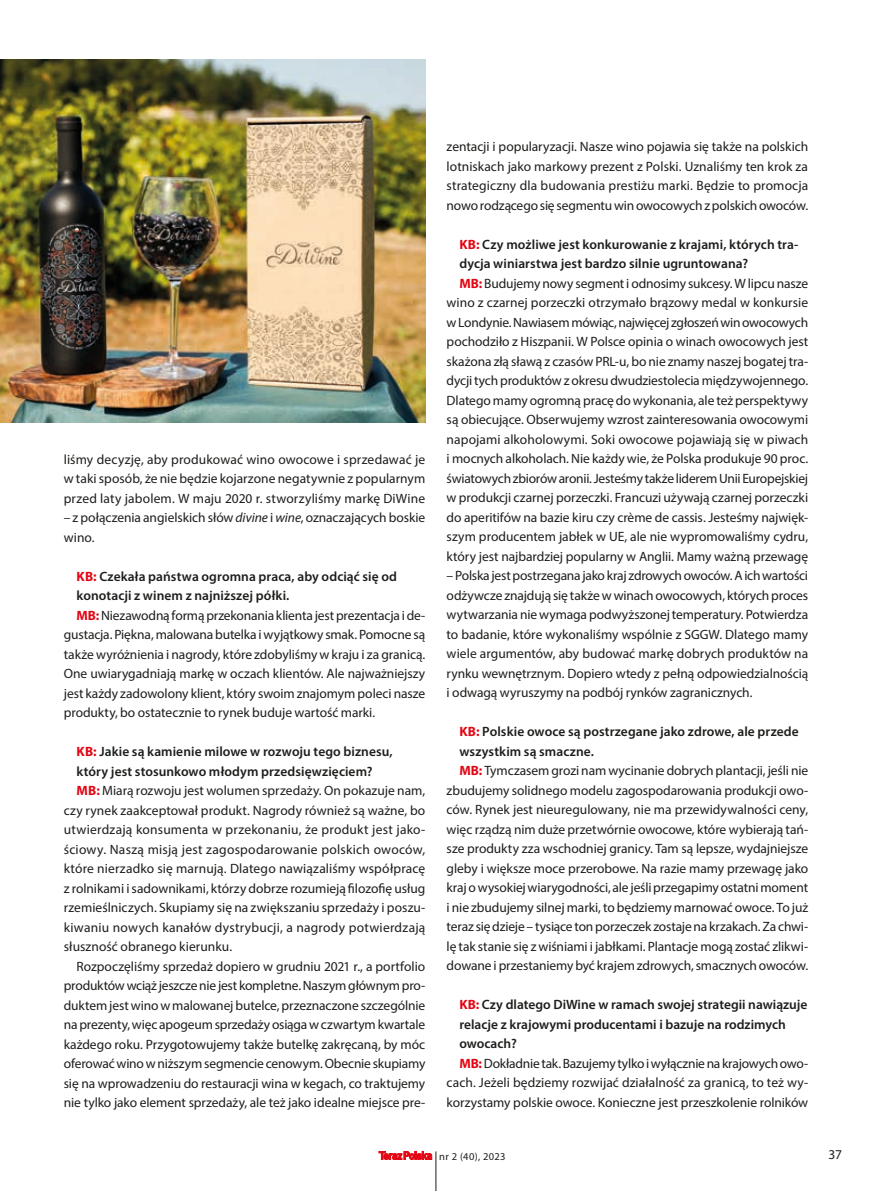
<style>
.page{position:relative;width:872px;height:1191px;background:#fff}
.page>*{position:absolute;margin:0;border:0;box-sizing:border-box;transform-origin:0 0}
.t1{font:13.5px/19.5px "Myriad Pro";letter-spacing:-.005em;color:#1d1d1b;text-align:justify}
.t2{font:600 13.5px "Myriad Pro";letter-spacing:.005em;color:#1d1d1b}
.t3{font:13.5px "Myriad Pro";letter-spacing:.015em;color:#1d1d1b}
.t4{font:10.5px "Myriad Pro";letter-spacing:.04em;color:#1d1d1b}
.s1{font-style:italic}
.s2{font-weight:700;color:#e30614}
</style>
<div class="page">
<img style="left:0;top:60px;width:425px;height:362px">
<svg style="left:379px;top:1151px;width:53px;height:8px"></svg>
<hr style="left:436px;top:1151px;width:1px;height:40px;background:#1d1d1b">
<p class="t1" style="left:64px;top:449px;width:363px">liśmy decyzję, aby produkować wino owocowe i sprzedawać je w taki sposób, że nie będzie kojarzone negatywnie z popularnym przed laty jabolem. W maju 2020 r. stworzyliśmy markę DiWine</p>
<p class="t1" style="left:64px;top:507px;width:363px">– z połączenia angielskich słów <span class="s1">divine</span> i <span class="s1">wine</span>, oznaczających boskie wino.</p>
<p class="t2" style="left:77px;top:567px;width:322px"><span class="s2">KB:</span> Czekała państwa ogromna praca, aby odciąć się od</p>
<p class="t2" style="left:77px;top:587px;width:214px">konotacji z winem z najniższej półki.</p>
<p class="t1" style="left:77px;top:605px;width:350px"><span class="s2">MB:</span> Niezawodną formą przekonania klienta jest prezentacja i de-</p>
<p class="t1" style="left:64px;top:624px;width:363px">gustacja. Piękna, malowana butelka i wyjątkowy smak. Pomocne są</p>
<p class="t1" style="left:64px;top:644px;width:363px">także wyróżnienia i nagrody, które zdobyliśmy w kraju i za granicą.</p>
<p class="t1" style="left:64px;top:663px;width:363px">One uwiarygadniają markę w oczach klientów. Ale najważniejszy</p>
<p class="t1" style="left:64px;top:683px;width:363px">jest każdy zadowolony klient, który swoim znajomym poleci nasze</p>
<p class="t1" style="left:64px;top:702px;width:313px">produkty, bo ostatecznie to rynek buduje wartość marki.</p>
<p class="t2" style="left:77px;top:743px;width:318px"><span class="s2">KB:</span> Jakie są kamienie milowe w rozwoju tego biznesu,</p>
<p class="t2" style="left:77px;top:762px;width:297px">który jest stosunkowo młodym przedsięwzięciem?</p>
<p class="t1" style="left:77px;top:780px;width:350px"><span class="s2">MB:</span> Miarą rozwoju jest wolumen sprzedaży. On pokazuje nam,</p>
<p class="t1" style="left:64px;top:800px;width:363px">czy rynek zaakceptował produkt. Nagrody również są ważne, bo</p>
<p class="t3" style="left:64px;top:821px;width:363px">utwierdzają konsumenta w przekonaniu, że produkt jest jako-</p>
<p class="t3" style="left:64px;top:841px;width:363px">ściowy. Naszą misją jest zagospodarowanie polskich owoców,</p>
<p class="t1" style="left:64px;top:858px;width:363px">które nierzadko się marnują. Dlatego nawiązaliśmy współpracę</p>
<p class="t1" style="left:64px;top:878px;width:363px">z rolnikami i sadownikami, którzy dobrze rozumieją filozofię usług</p>
<p class="t1" style="left:64px;top:897px;width:363px">rzemieślniczych. Skupiamy się na zwiększaniu sprzedaży i poszu-</p>
<p class="t3" style="left:64px;top:919px;width:363px">kiwaniu nowych kanałów dystrybucji, a nagrody potwierdzają</p>
<p class="t1" style="left:64px;top:936px;width:170px">słuszność obranego kierunku.</p>
<p class="t1" style="left:77px;top:956px;width:350px">Rozpoczęliśmy sprzedaż dopiero w grudniu 2021 r., a portfolio</p>
<p class="t1" style="left:64px;top:975px;width:363px">produktów wciąż jeszcze nie jest kompletne. Naszym głównym pro-</p>
<p class="t1" style="left:64px;top:995px;width:363px">duktem jest wino w malowanej butelce, przeznaczone szczególnie</p>
<p class="t1" style="left:64px;top:1014px;width:363px">na prezenty, więc apogeum sprzedaży osiąga w czwartym kwartale</p>
<p class="t1" style="left:64px;top:1034px;width:363px">każdego roku. Przygotowujemy także butelkę zakręcaną, by móc</p>
<p class="t1" style="left:64px;top:1053px;width:363px">oferować wino w niższym segmencie cenowym. Obecnie skupiamy</p>
<p class="t1" style="left:64px;top:1073px;width:363px">się na wprowadzeniu do restauracji wina w kegach, co traktujemy</p>
<p class="t1" style="left:64px;top:1092px;width:363px">nie tylko jako element sprzedaży, ale też jako idealne miejsce pre-</p>
<p class="t1" style="left:446px;top:137px;width:363px">zentacji i popularyzacji. Nasze wino pojawia się także na polskich lotniskach jako markowy prezent z Polski. Uznaliśmy ten krok za strategiczny dla budowania prestiżu marki. Będzie to promocja nowo rodzącego się segmentu win owocowych z polskich owoców.</p>
<p class="t2" style="left:459px;top:236px;width:340px"><span class="s2">KB:</span> Czy możliwe jest konkurowanie z krajami, których tra-</p>
<p class="t2" style="left:459px;top:255px;width:290px">dycja winiarstwa jest bardzo silnie ugruntowana?</p>
<p class="t1" style="left:459px;top:273px;width:350px"><span class="s2">MB:</span> Budujemy nowy segment i odnosimy sukcesy. W lipcu nasze</p>
<p class="t1" style="left:446px;top:293px;width:363px">wino z czarnej porzeczki otrzymało brązowy medal w konkursie</p>
<p class="t1" style="left:446px;top:312px;width:363px">w Londynie. Nawiasem mówiąc, najwięcej zgłoszeń win owocowych</p>
<p class="t1" style="left:446px;top:332px;width:363px">pochodziło z Hiszpanii. W Polsce opinia o winach owocowych jest</p>
<p class="t1" style="left:446px;top:351px;width:363px">skażona złą sławą z czasów PRL-u, bo nie znamy naszej bogatej tra-</p>
<p class="t1" style="left:446px;top:371px;width:363px">dycji tych produktów z okresu dwudziestolecia międzywojennego.</p>
<p class="t1" style="left:446px;top:390px;width:363px">Dlatego mamy ogromną pracę do wykonania, ale też perspektywy</p>
<p class="t1" style="left:446px;top:410px;width:363px">są obiecujące. Obserwujemy wzrost zainteresowania owocowymi</p>
<p class="t1" style="left:446px;top:429px;width:363px">napojami alkoholowymi. Soki owocowe pojawiają się w piwach</p>
<p class="t1" style="left:446px;top:449px;width:363px">i mocnych alkoholach. Nie każdy wie, że Polska produkuje 90 proc.</p>
<p class="t1" style="left:446px;top:468px;width:363px">światowych zbiorów aronii. Jesteśmy także liderem Unii Europejskiej</p>
<p class="t1" style="left:446px;top:488px;width:363px">w produkcji czarnej porzeczki. Francuzi używają czarnej porzeczki</p>
<p class="t1" style="left:446px;top:507px;width:363px">do aperitifów na bazie kiru czy crème de cassis. Jesteśmy najwięk-</p>
<p class="t1" style="left:446px;top:527px;width:363px">szym producentem jabłek w UE, ale nie wypromowaliśmy cydru,</p>
<p class="t1" style="left:446px;top:546px;width:363px">który jest najbardziej popularny w Anglii. Mamy ważną przewagę</p>
<p class="t1" style="left:446px;top:566px;width:363px">– Polska jest postrzegana jako kraj zdrowych owoców. A ich wartości odżywcze znajdują się także w winach owocowych, których proces wytwarzania nie wymaga podwyższonej temperatury. Potwierdza to badanie, które wykonaliśmy wspólnie z SGGW. Dlatego mamy wiele argumentów, aby budować markę dobrych produktów na rynku wewnętrznym. Dopiero wtedy z pełną odpowiedzialnością i odwagą wyruszymy na podbój rynków zagranicznych.</p>
<p class="t2" style="left:459px;top:723px;width:341px"><span class="s2">KB:</span> Polskie owoce są postrzegane jako zdrowe, ale przede</p>
<p class="t2" style="left:459px;top:743px;width:136px">wszystkim są smaczne.</p>
<p class="t1" style="left:459px;top:761px;width:350px"><span class="s2">MB:</span> Tymczasem grozi nam wycinanie dobrych plantacji, jeśli nie</p>
<p class="t1" style="left:446px;top:780px;width:363px">zbudujemy solidnego modelu zagospodarowania produkcji owo-</p>
<p class="t1" style="left:446px;top:800px;width:363px">ców. Rynek jest nieuregulowany, nie ma przewidywalności ceny,</p>
<p class="t1" style="left:446px;top:819px;width:363px">więc rządzą nim duże przetwórnie owocowe, które wybierają tań-</p>
<p class="t1" style="left:446px;top:839px;width:363px">sze produkty zza wschodniej granicy. Tam są lepsze, wydajniejsze</p>
<p class="t1" style="left:446px;top:858px;width:363px">gleby i większe moce przerobowe. Na razie mamy przewagę jako</p>
<p class="t1" style="left:446px;top:878px;width:363px">kraj o wysokiej wiarygodności, ale jeśli przegapimy ostatni moment</p>
<p class="t1" style="left:446px;top:897px;width:363px">i nie zbudujemy silnej marki, to będziemy marnować owoce. To już</p>
<p class="t1" style="left:446px;top:917px;width:363px">teraz się dzieje – tysiące ton porzeczek zostaje na krzakach. Za chwi-</p>
<p class="t1" style="left:446px;top:936px;width:363px">lę tak stanie się z wiśniami i jabłkami. Plantacje mogą zostać zlikwi-</p>
<p class="t1" style="left:446px;top:956px;width:363px">dowane i przestaniemy być krajem zdrowych, smacznych owoców.</p>
<p class="t2" style="left:459px;top:996px;width:350px"><span class="s2">KB:</span> Czy dlatego DiWine w ramach swojej strategii nawiązuje</p>
<p class="t2" style="left:459px;top:1015px;width:328px">relacje z krajowymi producentami i bazuje na rodzimych</p>
<p class="t2" style="left:459px;top:1035px;width:59px">owocach?</p>
<p class="t1" style="left:459px;top:1053px;width:350px"><span class="s2">MB:</span> Dokładnie tak. Bazujemy tylko i wyłącznie na krajowych owo-</p>
<p class="t1" style="left:446px;top:1073px;width:363px">cach. Jeżeli będziemy rozwijać działalność za granicą, to też wy-</p>
<p class="t1" style="left:446px;top:1092px;width:363px">korzystamy polskie owoce. Konieczne jest przeszkolenie rolników</p>
<p class="t4" style="left:439px;top:1149px;width:68px">nr 2 (40), 2023</p>
<p class="t1" style="left:828px;top:1144px;width:15px">37</p>
</div>
